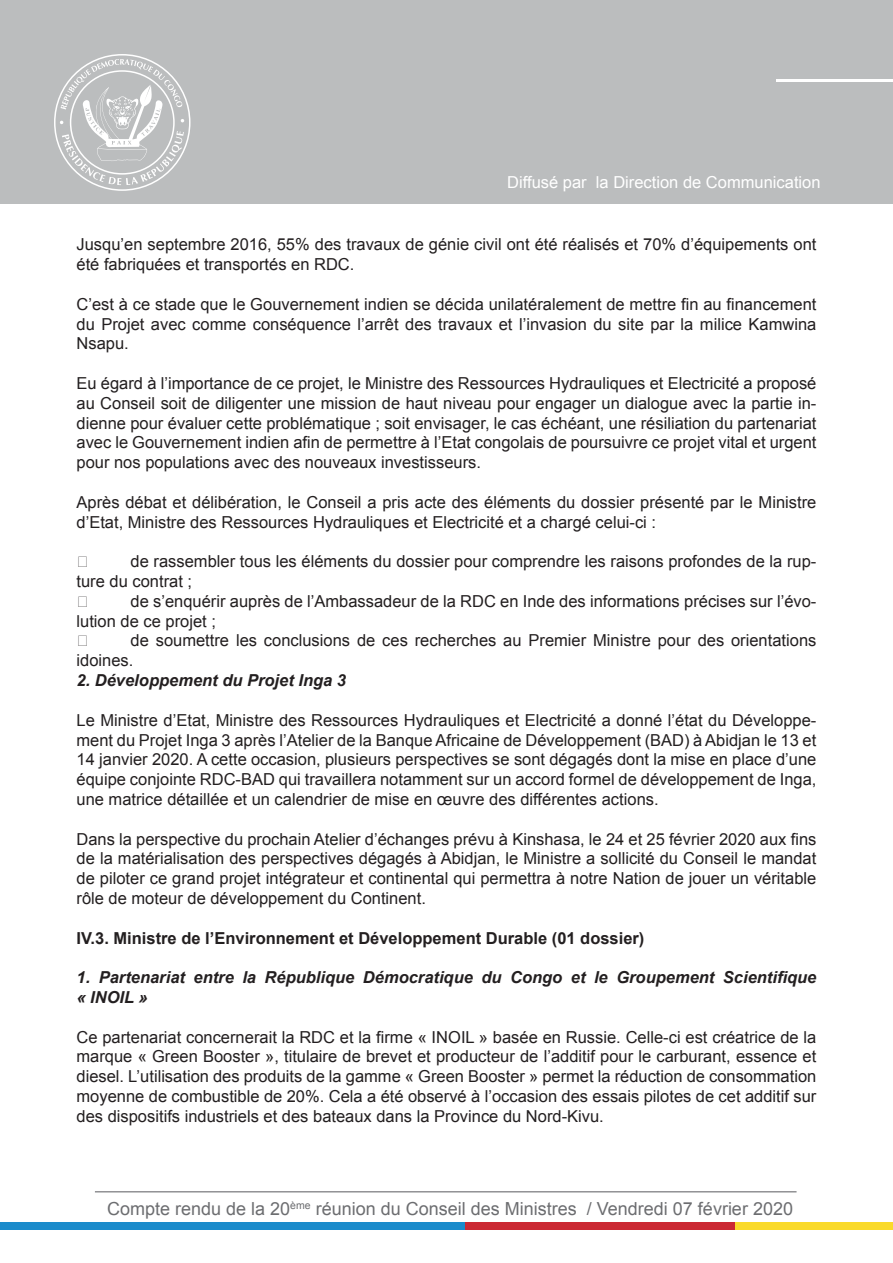
<style>
.page{position:relative;width:893px;height:1263px;background:#fff}
.page>*{position:absolute;margin:0;border:0;box-sizing:border-box;transform-origin:0 0}
.t1{font:18px "Arial";color:#6c6d70}
.t2{font:16.5px/19.8px "Arial";color:#231f20}
.t3{font:italic 700 16.5px/19.8px "Arial";color:#231f20}
.t4{font:700 16.5px "Arial";color:#231f20}
.t5{font:16.5px "Arial";color:#fff}
</style>
<div class="page">
<div style="left:0;top:0;width:893px;height:204px;background:#bbbdbe"></div>
<hr style="left:776px;top:79px;width:117px;height:3px;background:#fff">
<svg style="left:54px;top:54px;width:137px;height:137px"></svg>
<hr style="left:95px;top:1191px;width:701px;height:1px;background:#6c6d70">
<div style="left:0;top:1222px;width:465px;height:7px;background:#1b8bcb"></div>
<div style="left:465px;top:1222px;width:271px;height:7px;background:#cb2933"></div>
<div style="left:736px;top:1222px;width:157px;height:7px;background:#fada2a"></div>
<p class="t5" style="left:507px;top:171px;width:315px">Diffusé par la Direction de Communication</p>
<p class="t2" style="left:77px;top:235px;width:741px">Jusqu’en septembre 2016, 55% des travaux de génie civil ont été réalisés et 70% d’équipements ont été fabriquées et transportés en RDC.</p>
<p class="t2" style="left:77px;top:294px;width:741px;text-align:justify">C’est à ce stade que le Gouvernement indien se décida unilatéralement de mettre fin au financement du Projet avec comme conséquence l’arrêt des travaux et l’invasion du site par la milice Kamwina Nsapu.</p>
<p class="t2" style="left:77px;top:373px;width:741px;text-align:justify">Eu égard à l’importance de ce projet, le Ministre des Ressources Hydrauliques et Electricité a proposé au Conseil soit de diligenter une mission de haut niveau pour engager un dialogue avec la partie in&shy;dienne pour évaluer cette problématique ; soit envisager, le cas échéant, une résiliation du partenariat avec le Gouvernement indien afin de permettre à l’Etat congolais de poursuivre ce projet vital et urgent pour nos populations avec des nouveaux investisseurs.</p>
<p class="t2" style="left:77px;top:492px;width:741px">Après débat et délibération, le Conseil a pris acte des éléments du dossier présenté par le Ministre d’Etat, Ministre des Ressources Hydrauliques et Electricité et a chargé celui-ci :</p>
<p class="t2" style="left:77px;top:552px;width:741px;text-indent:54px">de rassembler tous les éléments du dossier pour comprendre les raisons profondes de la rup&shy;ture du contrat ;</p>
<p class="t2" style="left:77px;top:591px;width:741px;text-indent:54px">de s’enquérir auprès de l’Ambassadeur de la RDC en Inde des informations précises sur l’évo&shy;lution de ce projet ;</p>
<p class="t2" style="left:77px;top:631px;width:741px;text-indent:54px">de soumettre les conclusions de ces recherches au Premier Ministre pour des orientations idoines.</p>
<p class="t3" style="left:77px;top:671px;width:271px">2. Développement du Projet Inga 3</p>
<p class="t2" style="left:77px;top:710px;width:741px;text-align:justify">Le Ministre d’Etat, Ministre des Ressources Hydrauliques et Electricité a donné l’état du Développe&shy;ment du Projet Inga 3 après l’Atelier de la Banque Africaine de Développement (BAD) à Abidjan le 13 et 14 janvier 2020. A cette occasion, plusieurs perspectives se sont dégagés dont la mise en place d’une équipe conjointe RDC-BAD qui travaillera notamment sur un accord formel de développement de Inga, une matrice détaillée et un calendrier de mise en œuvre des différentes actions.</p>
<p class="t2" style="left:77px;top:829px;width:741px;text-align:justify">Dans la perspective du prochain Atelier d’échanges prévu à Kinshasa, le 24 et 25 février 2020 aux fins de la matérialisation des perspectives dégagés à Abidjan, le Ministre a sollicité du Conseil le mandat de piloter ce grand projet intégrateur et continental qui permettra à notre Nation de jouer un véritable rôle de moteur de développement du Continent.</p>
<p class="t4" style="left:77px;top:926px;width:569px">IV.3. Ministre de l’Environnement et Développement Durable (01 dossier)</p>
<p class="t3" style="left:77px;top:968px;width:741px">1. Partenariat entre la République Démocratique du Congo et le Groupement Scientifique « INOIL »</p>
<p class="t2" style="left:77px;top:1027px;width:741px;text-align:justify">Ce partenariat concernerait la RDC et la firme « INOIL » basée en Russie. Celle-ci est créatrice de la marque « Green Booster », titulaire de brevet et producteur de l’additif pour le carburant, essence et diesel. L’utilisation des produits de la gamme « Green Booster » permet la réduction de consommation moyenne de combustible de 20%. Cela a été observé à l’occasion des essais pilotes de cet additif sur des dispositifs industriels et des bateaux dans la Province du Nord-Kivu.</p>
<p class="t1" style="left:107px;top:1197px;width:687px">Compte rendu de la 20<sup>ème</sup> réunion du Conseil des Ministres / Vendredi 07 février 2020</p>
</div>
